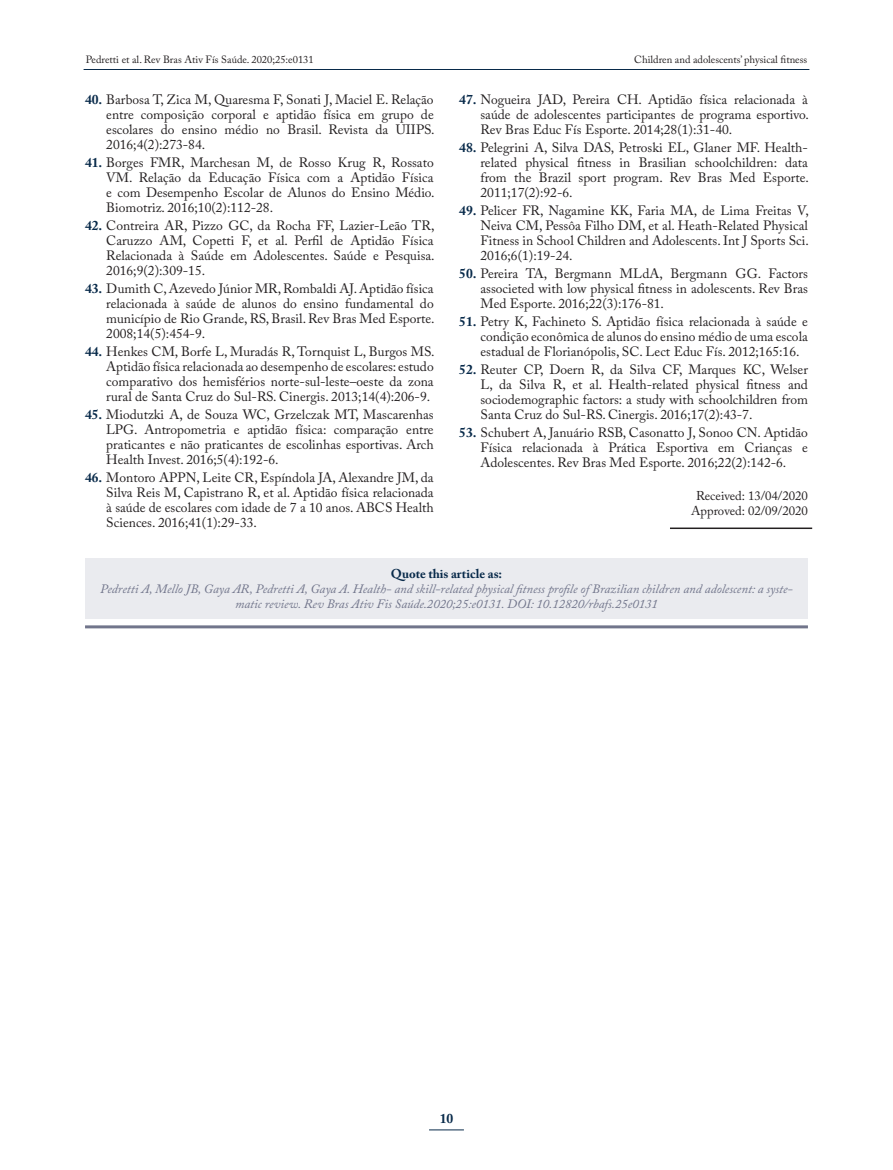
<style>
.page{position:relative;width:893px;height:1170px;background:#fff}
.page>*{position:absolute;margin:0;border:0;box-sizing:border-box;transform-origin:0 0}
.t1{font:13.5px/15px "Adobe Caslon Pro";color:#231f20;text-align:justify}
.t2{font:700 13.5px "Adobe Caslon Pro";color:#082a4a}
.t3{font:italic 12.75px/15px "Adobe Caslon Pro";color:#71758b;text-align:center}
.t4{font:12.75px/15px "Adobe Caslon Pro";color:#231f20;text-align:center}
.t5{font:700 12.75px "Adobe Caslon Pro";color:#082a4a}
.t6{font:10.5px "Adobe Caslon Pro";color:#231f20}
.s1{font-weight:700;color:#082a4a}
</style>
<div class="page">
<hr style="left:429px;top:1129px;width:35px;height:1px;background:#082a4a">
<hr style="left:84px;top:69px;width:725px;height:1px;background:#082a4a">
<div style="left:85px;top:558px;width:723px;height:61px;background:#eaebef"></div>
<hr style="left:85px;top:625px;width:723px;height:3px;background:#71758b">
<hr style="left:670px;top:527px;width:142px;height:2px;background:#231f20">
<p class="t6" style="left:86px;top:53px;width:230px">Pedretti et al. Rev Bras Ativ Fís Saúde. 2020;25:e0131</p>
<p class="t6" style="left:634px;top:53px;width:174px">Children and adolescents’ physical fitness</p>
<p class="t1" style="left:106px;top:91px;width:330px;text-indent:-21px"><span class="s1">40.</span> Barbosa T, Zica M, Quaresma F, Sonati J, Maciel E. Relação entre composição corporal e aptidão física em grupo de escolares do ensino médio no Brasil. Revista da UIIPS.<br>2016;4(2):273-84.</p>
<p class="t1" style="left:106px;top:154px;width:330px;text-indent:-21px"><span class="s1">41.</span> Borges FMR, Marchesan M, de Rosso Krug R, Rossato VM. Relação da Educação Física com a Aptidão Física e com Desempenho Escolar de Alunos do Ensino Médio.<br>Biomotriz. 2016;10(2):112-28.</p>
<p class="t1" style="left:106px;top:217px;width:330px;text-indent:-21px"><span class="s1">42.</span> Contreira AR, Pizzo GC, da Rocha FF, Lazier-Leão TR, Caruzzo AM, Copetti F, et al. Perfil de Aptidão Física Relacionada à Saúde em Adolescentes. Saúde e Pesquisa.<br>2016;9(2):309-15.</p>
<p class="t1" style="left:106px;top:280px;width:330px;text-indent:-21px"><span class="s1">43.</span> Dumith C, Azevedo Júnior MR, Rombaldi AJ. Aptidão física relacionada à saúde de alunos do ensino fundamental do município de Rio Grande, RS, Brasil. Rev Bras Med Esporte.<br>2008;14(5):454-9.</p>
<p class="t1" style="left:106px;top:343px;width:330px;text-indent:-21px"><span class="s1">44.</span> Henkes CM, Borfe L, Muradás R, Tornquist L, Burgos MS.<br>Aptidão física relacionada ao desempenho de escolares: estudo comparativo dos hemisférios norte-sul-leste–oeste da zona rural de Santa Cruz do Sul-RS. Cinergis. 2013;14(4):206-9.</p>
<p class="t1" style="left:106px;top:406px;width:329px;text-indent:-21px"><span class="s1">45.</span> Miodutzki A, de Souza WC, Grzelczak MT, Mascarenhas LPG. Antropometria e aptidão física: comparação entre praticantes e não praticantes de escolinhas esportivas. Arch Health Invest. 2016;5(4):192-6.</p>
<p class="t1" style="left:106px;top:469px;width:329px;text-indent:-21px"><span class="s1">46.</span> Montoro APPN, Leite CR, Espíndola JA, Alexandre JM, da Silva Reis M, Capistrano R, et al. Aptidão física relacionada à saúde de escolares com idade de 7 a 10 anos. ABCS Health Sciences. 2016;41(1):29-33.</p>
<p class="t1" style="left:480px;top:91px;width:330px;text-indent:-21px"><span class="s1">47.</span> Nogueira JAD, Pereira CH. Aptidão física relacionada à saúde de adolescentes participantes de programa esportivo.<br>Rev Bras Educ Fís Esporte. 2014;28(1):31-40.</p>
<p class="t1" style="left:480px;top:139px;width:330px;text-indent:-21px"><span class="s1">48.</span> Pelegrini A, Silva DAS, Petroski EL, Glaner MF. Health&shy;related physical fitness in Brasilian schoolchildren: data from the Brazil sport program. Rev Bras Med Esporte.<br>2011;17(2):92-6.</p>
<p class="t1" style="left:480px;top:202px;width:330px;text-indent:-21px"><span class="s1">49.</span> Pelicer FR, Nagamine KK, Faria MA, de Lima Freitas V, Neiva CM, Pessôa Filho DM, et al. Heath-Related Physical Fitness in School Children and Adolescents. Int J Sports Sci.<br>2016;6(1):19-24.</p>
<p class="t1" style="left:480px;top:265px;width:329px;text-indent:-21px"><span class="s1">50.</span> Pereira TA, Bergmann MLdA, Bergmann GG. Factors associeted with low physical fitness in adolescents. Rev Bras Med Esporte. 2016;22(3):176-81.</p>
<p class="t1" style="left:480px;top:313px;width:329px;text-indent:-21px"><span class="s1">51.</span> Petry K, Fachineto S. Aptidão física relacionada à saúde e condição econômica de alunos do ensino médio de uma escola estadual de Florianópolis, SC. Lect Educ Fís. 2012;165:16.</p>
<p class="t1" style="left:480px;top:361px;width:329px;text-indent:-21px"><span class="s1">52.</span> Reuter CP, Doern R, da Silva CF, Marques KC, Welser L, da Silva R, et al. Health-related physical fitness and sociodemographic factors: a study with schoolchildren from Santa Cruz do Sul-RS. Cinergis. 2016;17(2):43-7.</p>
<p class="t1" style="left:480px;top:424px;width:329px;text-indent:-21px"><span class="s1">53.</span> Schubert A, Januário RSB, Casonatto J, Sonoo CN. Aptidão Física relacionada à Prática Esportiva em Crianças e Adolescentes. Rev Bras Med Esporte. 2016;22(2):142-6.</p>
<p class="t4" style="left:691px;top:488px;width:118px">Received: 13/04/2020<br>Approved: 02/09/2020</p>
<p class="t5" style="left:391px;top:566px;width:113px">Quote this article as:</p>
<p class="t3" style="left:100px;top:581px;width:694px">Pedretti A, Mello JB, Gaya AR, Pedretti A, Gaya A. Health- and skill-related physical fitness profile of Brazilian children and adolescent: a syste&shy;matic review. Rev Bras Ativ Fis Saúde.2020;25:e0131. DOI: 10.12820/rbafs.25e0131</p>
<p class="t2" style="left:440px;top:1110px;width:15px">10</p>
</div>
